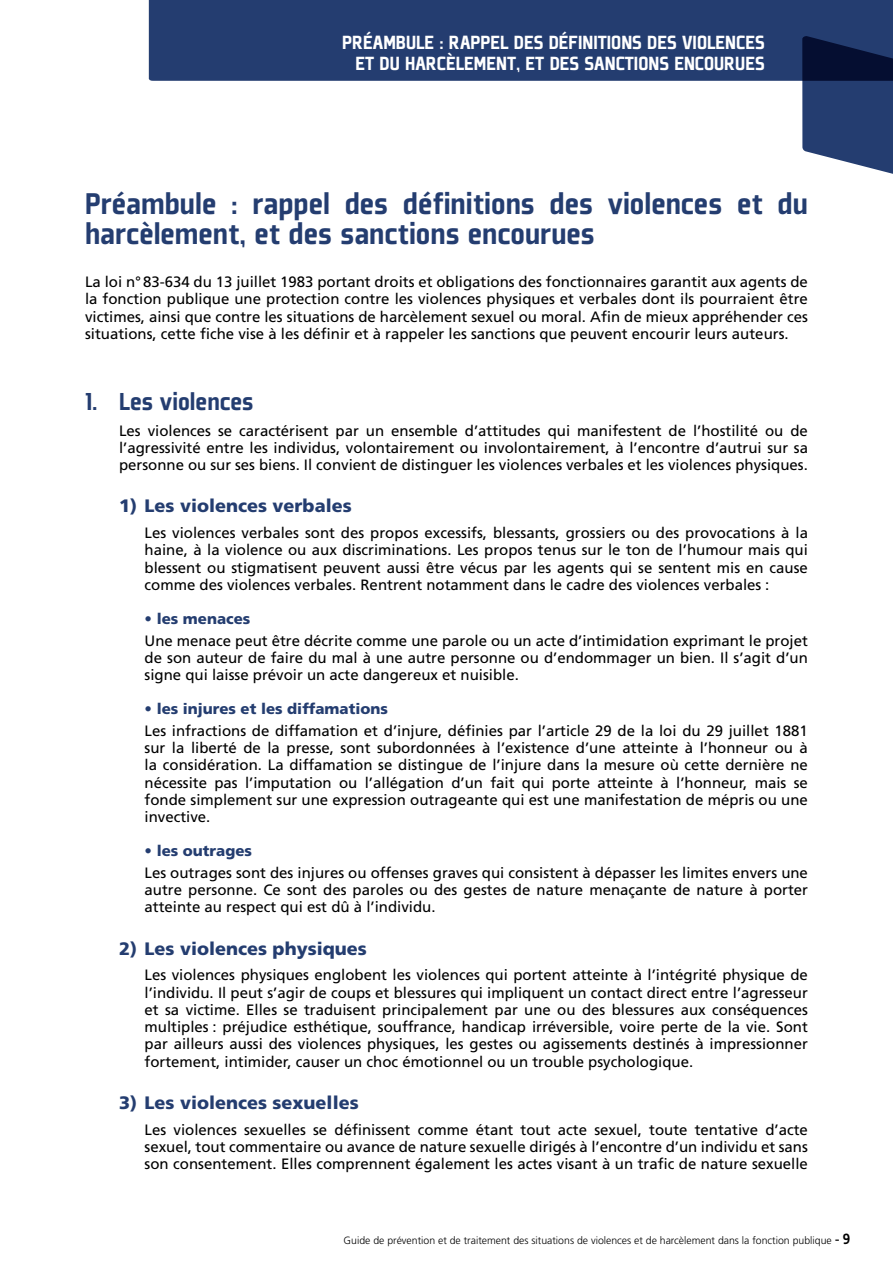
<style>
.page{position:relative;width:893px;height:1263px;background:#fff}
.page>*{position:absolute;margin:0;border:0;box-sizing:border-box;transform-origin:0 0}
.t1{font:900 33px/30px "Plexes";color:#243d70}
.t2{font:900 27px "Plexes";color:#243d70}
.t3{font:900 21px/21px "Plexes";color:#fff;text-align:right}
.t4{font:900 18px "Frutiger LT Std";color:#243d70}
.t5{font:15px/17.2px "Frutiger";color:#000;text-align:justify}
.t6{font:900 15px "Frutiger";color:#243d70}
.t7{font:300 10.5px "Frutiger";color:#000}
.s1{font-family:"Section Bold Caps";font-weight:400;font-size:15px}
</style>
<div class="page">
<div style="left:149px;top:0;width:744px;height:81px;background:#243d70"></div>
<svg style="left:802px;top:36px;width:91px;height:138px;background:#2f426d"></svg>
<h3 class="t3" style="left:342px;top:31px;width:424px">PRÉAMBULE : RAPPEL DES DÉFINITIONS DES VIOLENCES<br>ET DU HARCÈLEMENT, ET DES SANCTIONS ENCOURUES</h3>
<h1 class="t1" style="left:85px;top:189px;width:724px">Préambule : rappel des définitions des violences et du harcèlement, et des sanctions encourues</h1>
<p class="t5" style="left:85px;top:273px;width:724px">La loi n°83-634 du 13 juillet 1983 portant droits et obligations des fonctionnaires garantit aux agents de la fonction publique une protection contre les violences physiques et verbales dont ils pourraient être victimes, ainsi que contre les situations de harcèlement sexuel ou moral. Afin de mieux appréhender ces situations, cette fiche vise à les définir et à rappeler les sanctions que peuvent encourir leurs auteurs.</p>
<h2 class="t2" style="left:85px;top:387px;width:170px">1. Les violences</h2>
<p class="t5" style="left:119px;top:422px;width:690px">Les violences se caractérisent par un ensemble d’attitudes qui manifestent de l’hostilité ou de l’agressivité entre les individus, volontairement ou involontairement, à l’encontre d’autrui sur sa personne ou sur ses biens. I l convient de distinguer les violences verbales et les violences physiques.</p>
<p class="t4" style="left:119px;top:495px;width:234px">1) Les violences verbales</p>
<p class="t5" style="left:145px;top:524px;width:665px">Les violences verbales sont des propos excessifs, blessants, grossiers ou des provocations à la haine, à la violence ou aux discriminations. Les propos tenus sur le ton de l’humour mais qui blessent ou stigmatisent peuvent aussi être vécus par les agents qui se sentent mis en cause comme des violences verbales. Rentrent notamment dans le cadre des violences verbales :</p>
<p class="t6" style="left:145px;top:610px;width:107px">• les menaces</p>
<p class="t5" style="left:145px;top:632px;width:665px">Une menace peut être décrite comme une parole ou un acte d’intimidation exprimant le projet de son auteur de faire du mal à une autre personne ou d’endommager un bien. I l s’agit d’un signe qui laisse prévoir un acte dangereux et nuisible.</p>
<p class="t6" style="left:145px;top:700px;width:245px">• les injures et les diffamations</p>
<p class="t5" style="left:145px;top:722px;width:665px">Les infractions de diffamation et d’injure, définies par l’article 29 de la loi du 29 juillet 1881 sur la liberté de la presse, sont subordonnées à l’existence d’une atteinte à l’honneur ou à la considération. La diffamation se distingue de l’injure dans la mesure où cette dernière ne nécessite pas l’imputation ou l’allégation d’un fait qui porte atteinte à l’honneur, mais se fonde simplement sur une expression outrageante qui est une manifestation de mépris ou une invective.</p>
<p class="t6" style="left:145px;top:842px;width:109px">• les outrages</p>
<p class="t5" style="left:145px;top:864px;width:665px">Les outrages sont des injures ou offenses graves qui consistent à dépasser les limites envers une autre personne. Ce sont des paroles ou des gestes de nature menaçante de nature à porter atteinte au respect qui est dû à l’individu.</p>
<p class="t4" style="left:119px;top:937px;width:249px">2) Les violences physiques</p>
<p class="t5" style="left:145px;top:966px;width:665px">Les violences physiques englobent les violences qui portent atteinte à l’intégrité physique de l’individu. I l peut s’agir de coups et blessures qui impliquent un contact direct entre l’agresseur et sa victime. Elles se traduisent principalement par une ou des blessures aux conséquences multiples : préjudice esthétique, souffrance, handicap irréversible, voire perte de la vie. Sont par ailleurs aussi des violences physiques, les gestes ou agissements destinés à impressionner fortement, intimider, causer un choc émotionnel ou un trouble psychologique.</p>
<p class="t4" style="left:119px;top:1092px;width:241px">3) Les violences sexuelles</p>
<p class="t5" style="left:145px;top:1121px;width:665px">Les violences sexuelles se définissent comme étant tout acte sexuel, toute tentative d’acte sexuel, tout commentaire ou avance de nature sexuelle dirigés à l’encontre d’un individu et sans son consentement. Elles comprennent également les actes visant à un trafic de nature sexuelle</p>
<p class="t7" style="left:344px;top:1235px;width:508px">Guide de prévention et de traitement des situations de violences et de harcèlement dans la fonction publique <span class="s1">- 9</span></p>
</div>
